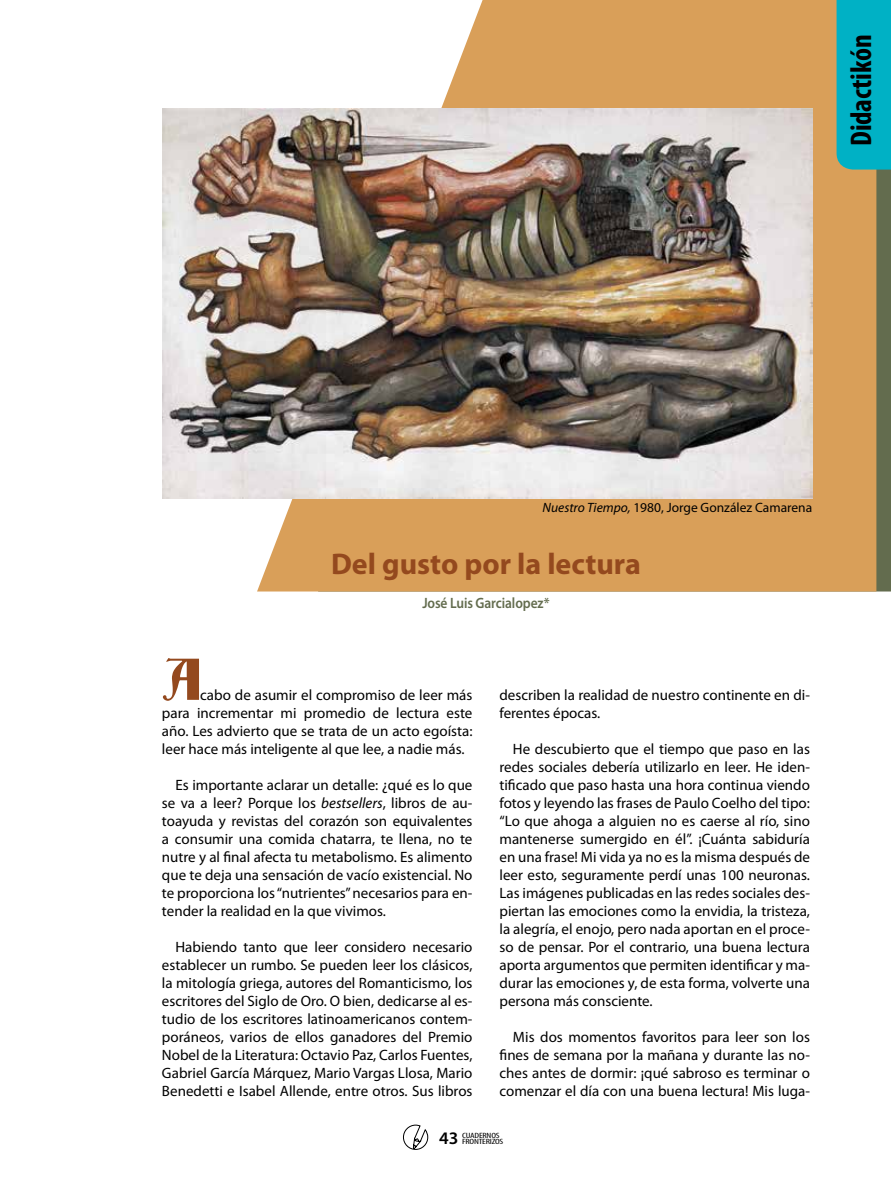
<style>
.page{position:relative;width:891px;height:1188px;background:#fff}
.page>*{position:absolute;margin:0;border:0;box-sizing:border-box;transform-origin:0 0}
.t1{font:52.5px "Deutsch Gothic";color:#94491e}
.t2{font:700 30px "Myriad Pro";color:#94491e}
.t3{font:700 condensed 30px "Myriad Pro";color:#000}
.t4{font:600 17.7px "Myriad Pro";color:#000}
.t5{font:15px/18px "Myriad Pro";color:#000;text-align:justify}
.t6{font:600 15px "Myriad Pro";letter-spacing:-.01em;color:#636c4e;scale:.9 1}
.t7{font:13.5px "Myriad Pro";color:#000}
.t8{font:condensed 7.65px "Myriad Pro";letter-spacing:-.02em;color:#000;scale:1.37 1}
.s1{font-style:italic}
</style>
<div class="page">
<svg style="left:257px;top:0;width:619px;height:592px;fill:#d99f59"></svg>
<img style="left:162px;top:109px;width:650px;height:390px">
<div style="left:837px;top:0;width:54px;height:170px;background:#00b1c5"></div>
<svg style="left:403px;top:1125px;width:25px;height:25px"></svg>
<h2 class="t3" style="left:842px;top:146px;width:113px;rotate:-90deg">Didactikón</h2>
<p class="t7" style="left:543px;top:499px;width:271px"><span class="s1">Nuestro Tiempo,</span> 1980, Jorge González Camarena</p>
<h2 class="t2" style="left:331px;top:545px;width:311px">Del gusto por la lectura</h2>
<p class="t6" style="left:422px;top:593px;width:143px">José Luis Garcialopez*</p>
<h1 class="t1" style="left:162px;top:655px;width:40px">A</h1>
<p class="t5" style="left:162px;top:686px;width:312px;text-indent:38px">cabo de asumir el compromiso de leer más para incrementar mi promedio de lectura este año. Les advierto que se trata de un acto egoísta: leer hace más inteligente al que lee, a nadie más.</p>
<p class="t5" style="left:162px;top:776px;width:312px;text-indent:14px">Es importante aclarar un detalle: ¿qué es lo que se va a leer? Porque los <span class="s1">bestsellers</span>, libros de au&shy;toayuda y revistas del corazón son equivalentes a consumir una comida chatarra, te llena, no te nutre y al final afecta tu metabolismo. Es alimento que te deja una sensación de vacío existencial. No te proporciona los “nutrientes” necesarios para en&shy;tender la realidad en la que vivimos.</p>
<p class="t5" style="left:162px;top:938px;width:312px;text-indent:14px">Habiendo tanto que leer considero necesario establecer un rumbo. Se pueden leer los clásicos, la mitología griega, autores del Romanticismo, los escritores del Siglo de Oro. O bien, dedicarse al es&shy;tudio de los escritores latinoamericanos contem&shy;poráneos, varios de ellos ganadores del Premio Nobel de la Literatura: Octavio Paz, Carlos Fuentes, Gabriel García Márquez, Mario Vargas Llosa, Mario Benedetti e Isabel Allende, entre otros. Sus libros</p>
<p class="t5" style="left:499px;top:686px;width:312px">describen la realidad de nuestro continente en di&shy;ferentes épocas.</p>
<p class="t5" style="left:499px;top:740px;width:312px;text-indent:13px">He descubierto que el tiempo que paso en las redes sociales debería utilizarlo en leer. He iden&shy;tificado que paso hasta una hora continua viendo fotos y leyendo las frases de Paulo Coelho del tipo: “Lo que ahoga a alguien no es caerse al río, sino mantenerse sumergido en él”. ¡Cuánta sabiduría en una frase! Mi vida ya no es la misma después de leer esto, seguramente perdí unas 100 neuronas.<br>Las imágenes publicadas en las redes sociales des&shy;piertan las emociones como la envidia, la tristeza, la alegría, el enojo, pero nada aportan en el proce&shy;so de pensar. Por el contrario, una buena lectura aporta argumentos que permiten identificar y ma&shy;durar las emociones y, de esta forma, volverte una persona más consciente.</p>
<p class="t5" style="left:499px;top:1028px;width:312px;text-indent:14px">Mis dos momentos favoritos para leer son los fines de semana por la mañana y durante las no&shy;ches antes de dormir: ¡qué sabroso es terminar o comenzar el día con una buena lectura! Mis luga-</p>
<p class="t8" style="left:462px;top:1130px;width:29px">CUADERNOS</p>
<p class="t4" style="left:439px;top:1127px;width:21px">43</p>
<p class="t8" style="left:462px;top:1136px;width:32px">FRONTERIZOS</p>
</div>
